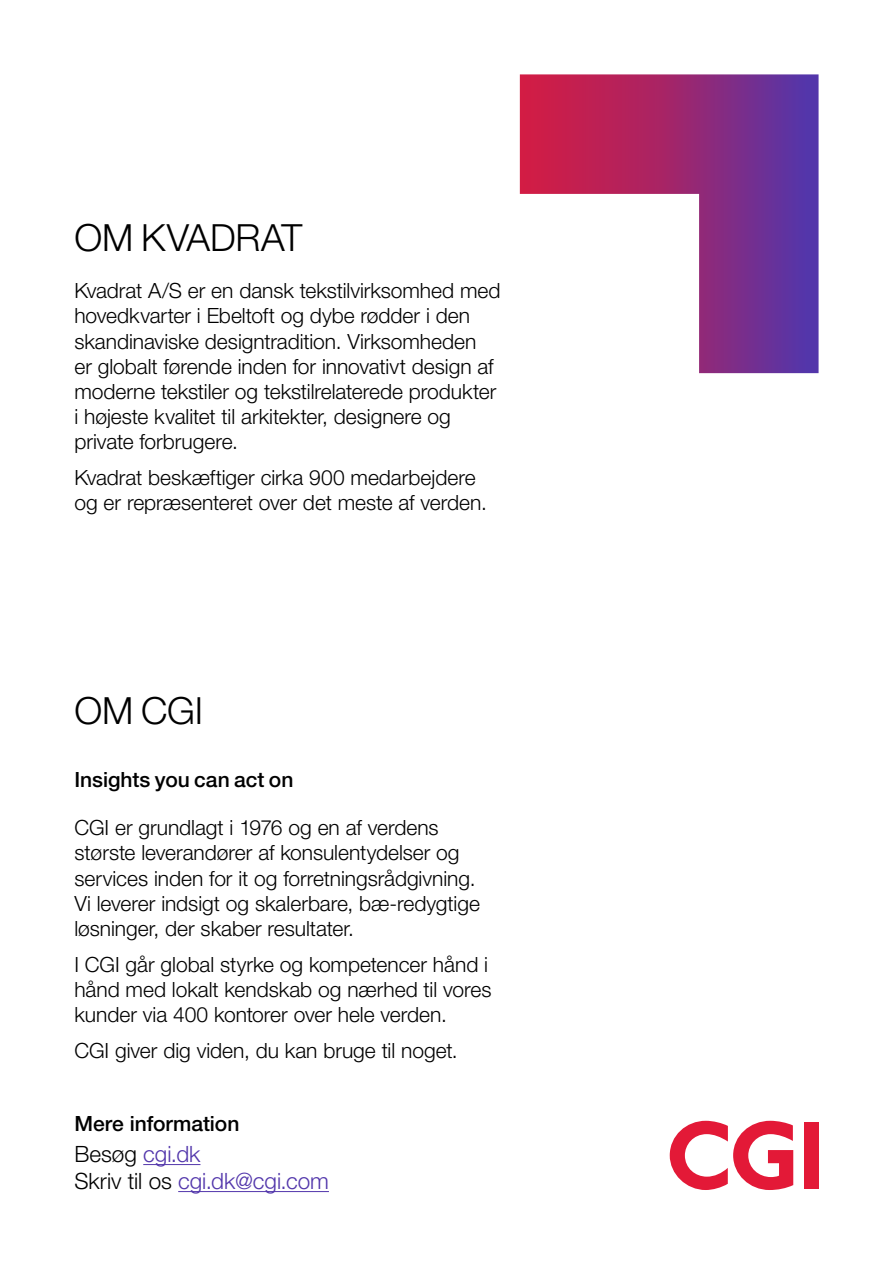
<style>
.page{position:relative;width:893px;height:1263px;background:#fff}
.page>*{position:absolute;margin:0;border:0;box-sizing:border-box;transform-origin:0 0}
.t1{font:300 37.5px "Helvetica Neue LT Pro";letter-spacing:-.005em;color:#000}
.t2{font:300 22.5px/27px "Helvetica Neue LT Pro";color:#5236ab}
.t3{font:300 21px/25.2px "Helvetica Neue LT Pro";color:#000}
.t4{font:500 21px "Helvetica Neue LT Pro";color:#000}
.s1{color:#000}
</style>
<div class="page">
<svg style="left:670px;top:1121px;width:123px;height:69px"></svg>
<div style="left:804px;top:1122px;width:15px;height:66px;background:#e31937"></div>
<hr style="left:143px;top:1164px;width:57px;height:1px;background:#5236ab">
<hr style="left:178px;top:1191px;width:151px;height:1px;background:#5236ab">
<svg style="left:520px;top:74px;width:299px;height:299px"></svg>
<h1 class="t1" style="left:74px;top:214px;width:229px">OM KVADRAT</h1>
<p class="t3" style="left:74px;top:278px;width:428px">Kvadrat A/S er en dansk tekstilvirksomhed med hovedkvarter i Ebeltoft og dybe rødder i den skandinaviske designtradition. Virksomheden<br>er globalt førende inden for innovativt design af moderne tekstiler og tekstilrelaterede produkter i højeste kvalitet til arkitekter, designere og private forbrugere.</p>
<p class="t3" style="left:74px;top:465px;width:414px">Kvadrat beskæftiger cirka 900 medarbejdere og er repræsenteret over det meste af verden.</p>
<h1 class="t1" style="left:74px;top:687px;width:130px">OM CGI</h1>
<p class="t4" style="left:74px;top:767px;width:220px">Insights you can act on</p>
<p class="t3" style="left:74px;top:815px;width:407px">CGI er grundlagt i 1976 og en af verdens største leverandører af konsulentydelser og services inden for it og forretningsrådgivning.<br>Vi leverer indsigt og skalerbare, bæ-redygtige løsninger, der skaber resultater.</p>
<p class="t3" style="left:74px;top:951px;width:419px">I CGI går global styrke og kompetencer hånd i hånd med lokalt kendskab og nærhed til vores kunder via 400 kontorer over hele verden.</p>
<p class="t3" style="left:74px;top:1037px;width:385px">CGI giver dig viden, du kan bruge til noget.</p>
<p class="t4" style="left:74px;top:1111px;width:167px">Mere information</p>
<p class="t2" style="left:74px;top:1139px;width:256px"><span class="s1">Besøg</span> cgi.dk<br><span class="s1">Skriv til os</span> cgi.dk@cgi.com</p>
</div>
